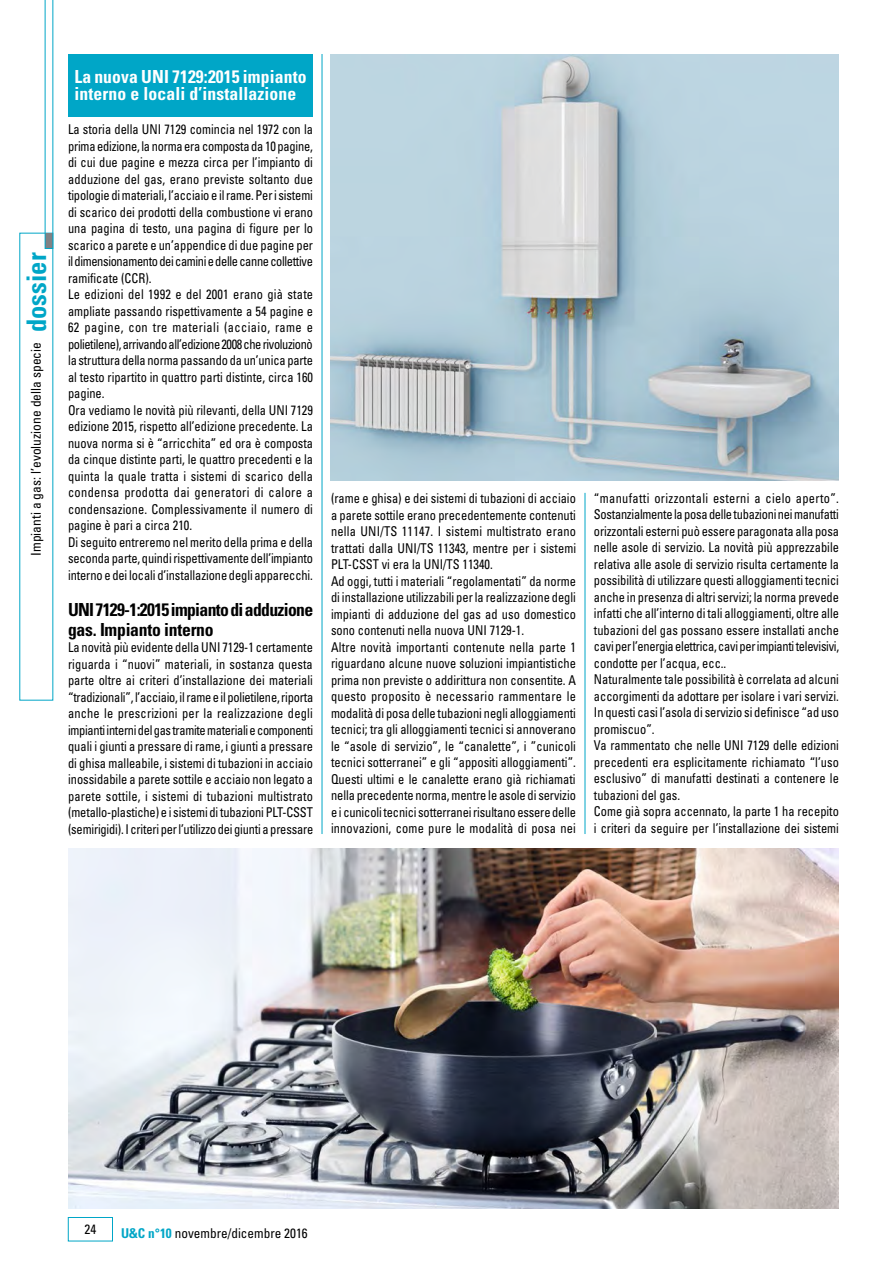
<style>
.page{position:relative;width:893px;height:1263px;background:#fff}
.page>*{position:absolute;margin:0;border:0;box-sizing:border-box;transform-origin:0 0}
.t1{font:700 condensed 27px "Univers LT Std";color:#00a6c7}
.t2{font:700 condensed 18px/16.5px "Univers LT Std";letter-spacing:.01em;color:#fff}
.t3{font:700 condensed 18px/19.5px "Univers";letter-spacing:-.035em;color:#000}
.t4{font:condensed 13.5px/16.5px "Univers LT Std";color:#000;scale:.92 1}
.t5{font:condensed 13.5px "Univers LT Std";color:#000}
.s1{font-weight:700;color:#00a6c7}
</style>
<div class="page">
<svg style="left:45px;top:0;width:8px;height:249px"></svg>
<div style="left:68px;top:1217px;width:45px;height:24px;border:1px solid #00a6c7"></div>
<hr style="left:322px;top:54px;width:1px;height:780px;background:#00a6c7">
<hr style="left:585px;top:493px;width:1px;height:341px;background:#00a6c7">
<div style="left:68px;top:54px;width:245px;height:62px;background:#00a6c7"></div>
<img style="left:68px;top:848px;width:771px;height:361px">
<img style="left:331px;top:54px;width:508px;height:426px">
<h1 class="t1" style="left:20px;top:332px;width:81px;rotate:-90deg">dossier</h1>
<p class="t5" style="left:28px;top:556px;width:215px;rotate:-90deg">Impianti a gas: l’evoluzione della specie</p>
<h2 class="t2" style="left:74px;top:69px;width:234px">La nuova UNI 7129:2015 impianto interno e locali d’installazione</h2>
<p class="t4" style="left:68px;top:121px;width:268px">La storia della UNI 7129 comincia nel 1972 con la prima edizione, la norma era composta da 10 pagine, di cui due pagine e mezza circa per l’impianto di adduzione del gas, erano previste soltanto due tipologie di materiali, l’acciaio e il rame. Per i sistemi di scarico dei prodotti della combustione vi erano una pagina di testo, una pagina di figure per lo scarico a parete e un’appendice di due pagine per il dimensionamento dei camini e delle canne collettive ramificate (CCR).<br>Le edizioni del 1992 e del 2001 erano già state ampliate passando rispettivamente a 54 pagine e 62 pagine, con tre materiali (acciaio, rame e polietilene), arrivando all’edizione 2008 che rivoluzionò la struttura della norma passando da un’unica parte al testo ripartito in quattro parti distinte, circa 160 pagine.<br>Ora vediamo le novità più rilevanti, della UNI 7129 edizione 2015, rispetto all’edizione precedente. La nuova norma si è “arricchita” ed ora è composta da cinque distinte parti, le quattro precedenti e la quinta la quale tratta i sistemi di scarico della condensa prodotta dai generatori di calore a condensazione. Complessivamente il numero di pagine è pari a circa 210.<br>Di seguito entreremo nel merito della prima e della seconda parte, quindi rispettivamente dell’impianto interno e dei locali d’installazione degli apparecchi.</p>
<h2 class="t3" style="left:68px;top:600px;width:247px">UNI 7129-1:2015 impianto di adduzione gas. Impianto interno</h2>
<p class="t4" style="left:68px;top:639px;width:268px;text-align:justify">La novità più evidente della UNI 7129-1 certamente riguarda i “nuovi” materiali, in sostanza questa parte oltre ai criteri d’installazione dei materiali “tradizionali”, l’acciaio, il rame e il polietilene, riporta anche le prescrizioni per la realizzazione degli impianti interni del gas tramite materiali e componenti quali i giunti a pressare di rame, i giunti a pressare di ghisa malleabile, i sistemi di tubazioni in acciaio inossidabile a parete sottile e acciaio non legato a parete sottile, i sistemi di tubazioni multistrato (metallo-plastiche) e i sistemi di tubazioni PLT-CSST (semirigidi). I criteri per l’utilizzo dei giunti a pressare</p>
<p class="t4" style="left:331px;top:490px;width:268px">(rame e ghisa) e dei sistemi di tubazioni di acciaio a parete sottile erano precedentemente contenuti nella UNI/TS 11147. I sistemi multistrato erano trattati dalla UNI/TS 11343, mentre per i sistemi PLT-CSST vi era la UNI/TS 11340.<br>Ad oggi, tutti i materiali “regolamentati” da norme di installazione utilizzabili per la realizzazione degli impianti di adduzione del gas ad uso domestico sono contenuti nella nuova UNI 7129-1.<br>Altre novità importanti contenute nella parte 1 riguardano alcune nuove soluzioni impiantistiche prima non previste o addirittura non consentite. A questo proposito è necessario rammentare le modalità di posa delle tubazioni negli alloggiamenti tecnici; tra gli alloggiamenti tecnici si annoverano le “asole di servizio”, le “canalette”, i ”cunicoli tecnici sotterranei” e gli “appositi alloggiamenti”.<br>Questi ultimi e le canalette erano già richiamati nella precedente norma, mentre le asole di servizio e i cunicoli tecnici sotterranei risultano essere delle innovazioni, come pure le modalità di posa nei</p>
<p class="t4" style="left:594px;top:490px;width:268px">“manufatti orizzontali esterni a cielo aperto”.<br>Sostanzialmente la posa delle tubazioni nei manufatti orizzontali esterni può essere paragonata alla posa nelle asole di servizio. La novità più apprezzabile relativa alle asole di servizio risulta certamente la possibilità di utilizzare questi alloggiamenti tecnici anche in presenza di altri servizi; la norma prevede infatti che all’interno di tali alloggiamenti, oltre alle tubazioni del gas possano essere installati anche cavi per l’energia elettrica, cavi per impianti televisivi, condotte per l’acqua, ecc..<br>Naturalmente tale possibilità è correlata ad alcuni accorgimenti da adottare per isolare i vari servizi.<br>In questi casi l’asola di servizio si definisce “ad uso promiscuo”.<br>Va rammentato che nelle UNI 7129 delle edizioni precedenti era esplicitamente richiamato “l’uso esclusivo” di manufatti destinati a contenere le tubazioni del gas.<br>Come già sopra accennato, la parte 1 ha recepito i criteri da seguire per l’installazione dei sistemi</p>
<p class="t5" style="left:85px;top:1221px;width:13px">24</p>
<p class="t5" style="left:121px;top:1224px;width:188px"><span class="s1">U&amp;C n°10</span> novembre/dicembre 2016</p>
</div>
